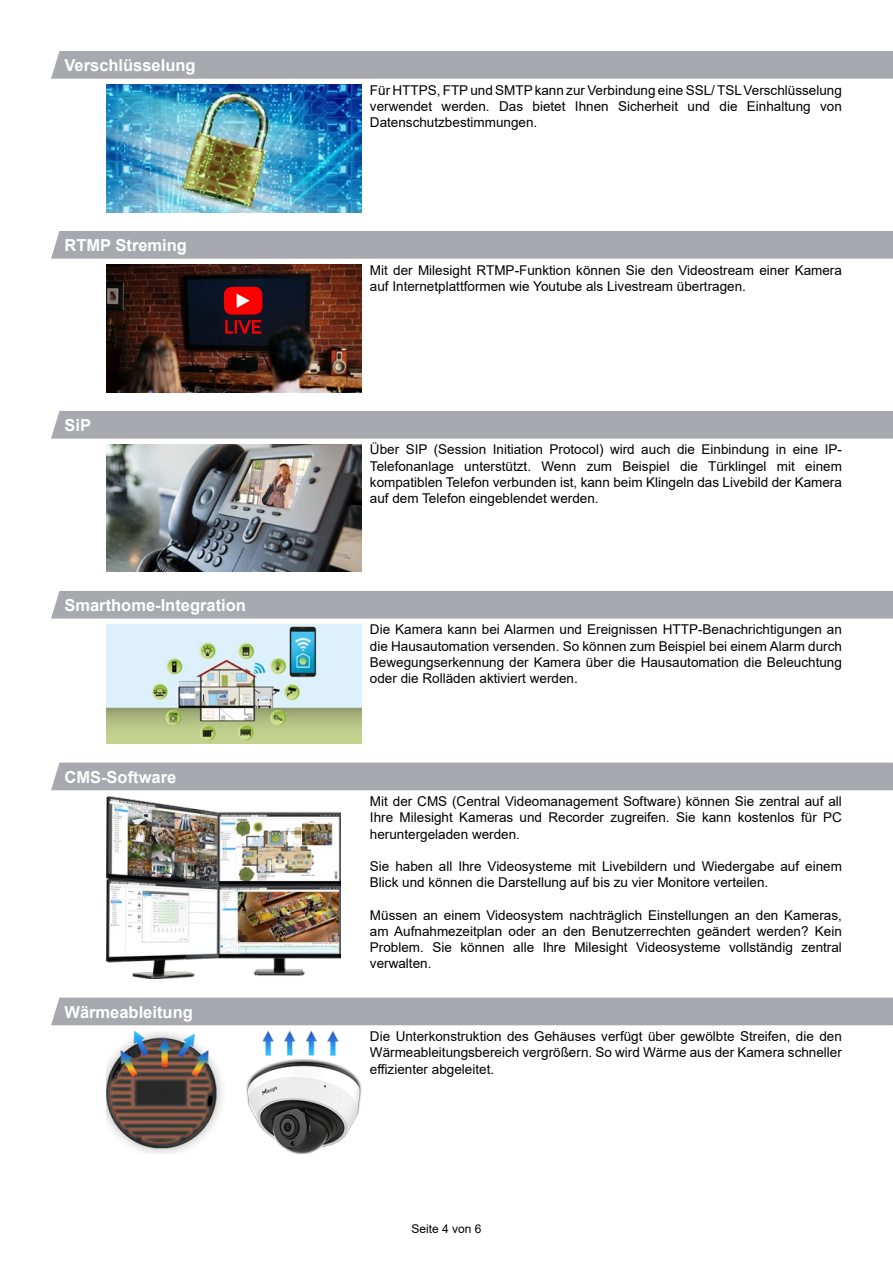
<style>
.page{position:relative;width:893px;height:1263px;background:#fff}
.page>*{position:absolute;margin:0;border:0;box-sizing:border-box;transform-origin:0 0}
.t1{font:700 16.5px "Arial";color:#fff}
.t2{font:13.5px/16.2px "Arial";color:#000;text-align:justify}
.t3{font:12px "Arial";color:#000}
</style>
<div class="page">
<div style="left:51px;top:51px;width:842px;height:28px;background:#a8a9af"></div>
<img style="left:106px;top:85px;width:255px;height:127px">
<div style="left:51px;top:231px;width:842px;height:28px;background:#a8a9af"></div>
<img style="left:106px;top:265px;width:255px;height:127px">
<div style="left:224px;top:287px;width:39px;height:28px;background:#fc0000;border-radius:8px"></div>
<svg style="left:237px;top:293px;width:13px;height:15px"></svg>
<svg style="left:225px;top:320px;width:36px;height:14px"></svg>
<div style="left:51px;top:411px;width:842px;height:28px;background:#a8a9af"></div>
<img style="left:106px;top:445px;width:255px;height:127px">
<div style="left:51px;top:591px;width:842px;height:28px;background:#a8a9af"></div>
<img style="left:106px;top:625px;width:255px;height:119px">
<div style="left:51px;top:762px;width:842px;height:28px;background:#a8a9af"></div>
<img style="left:106px;top:796px;width:234px;height:183px">
<div style="left:51px;top:997px;width:842px;height:28px;background:#a8a9af"></div>
<img style="left:106px;top:1031px;width:255px;height:123px">
<p class="t1" style="left:64px;top:54px;width:133px">Verschlüsselung</p>
<p class="t1" style="left:64px;top:234px;width:124px">RTMP Streming</p>
<p class="t1" style="left:64px;top:414px;width:28px">SiP</p>
<p class="t1" style="left:64px;top:594px;width:183px">Smarthome-Integration</p>
<p class="t1" style="left:64px;top:765px;width:113px">CMS-Software</p>
<p class="t1" style="left:64px;top:1000px;width:130px">Wärmeableitung</p>
<p class="t2" style="left:370px;top:82px;width:473px">Für HTTPS, FTP und SMTP kann zur Verbindung eine SSL/ TSL Verschlüsselung verwendet werden. Das bietet Ihnen Sicherheit und die Einhaltung von Datenschutzbestimmungen.</p>
<p class="t2" style="left:370px;top:262px;width:473px">Mit der Milesight RTMP-Funktion können Sie den Videostream einer Kamera auf Internetplattformen wie Youtube als Livestream übertragen.</p>
<p class="t2" style="left:370px;top:441px;width:473px">Über SIP (Session Initiation Protocol) wird auch die Einbindung in eine IP-Telefonanlage unterstützt. Wenn zum Beispiel die Türklingel mit einem kompatiblen Telefon verbunden ist, kann beim Klingeln das Livebild der Kamera auf dem Telefon eingeblendet werden.</p>
<p class="t2" style="left:370px;top:621px;width:473px">Die Kamera kann bei Alarmen und Ereignissen HTTP-Benachrichtigungen an die Hausautomation versenden. So können zum Beispiel bei einem Alarm durch Bewegungserkennung der Kamera über die Hausautomation die Beleuchtung oder die Rolläden aktiviert werden.</p>
<p class="t2" style="left:370px;top:793px;width:473px">Mit der CMS (Central Videomanagement Software) können Sie zentral auf all Ihre Milesight Kameras und Recorder zugreifen. Sie kann kostenlos für PC heruntergeladen werden.</p>
<p class="t2" style="left:370px;top:858px;width:473px">Sie haben all Ihre Videosysteme mit Livebildern und Wiedergabe auf einem<br>Blick und können die Darstellung auf bis zu vier Monitore verteilen.</p>
<p class="t2" style="left:370px;top:906px;width:473px">Müssen an einem Videosystem nachträglich Einstellungen an den Kameras, am Aufnahmezeitplan oder an den Benutzerrechten geändert werden? Kein Problem. Sie können alle Ihre Milesight Videosysteme vollständig zentral verwalten.</p>
<p class="t2" style="left:370px;top:1028px;width:473px">Die Unterkonstruktion des Gehäuses verfügt über gewölbte Streifen, die den Wärmeableitungsbereich vergrößern. So wird Wärme aus der Kamera schneller effizienter abgeleitet.</p>
<p class="t3" style="left:411px;top:1220px;width:72px">Seite 4 von 6</p>
</div>
